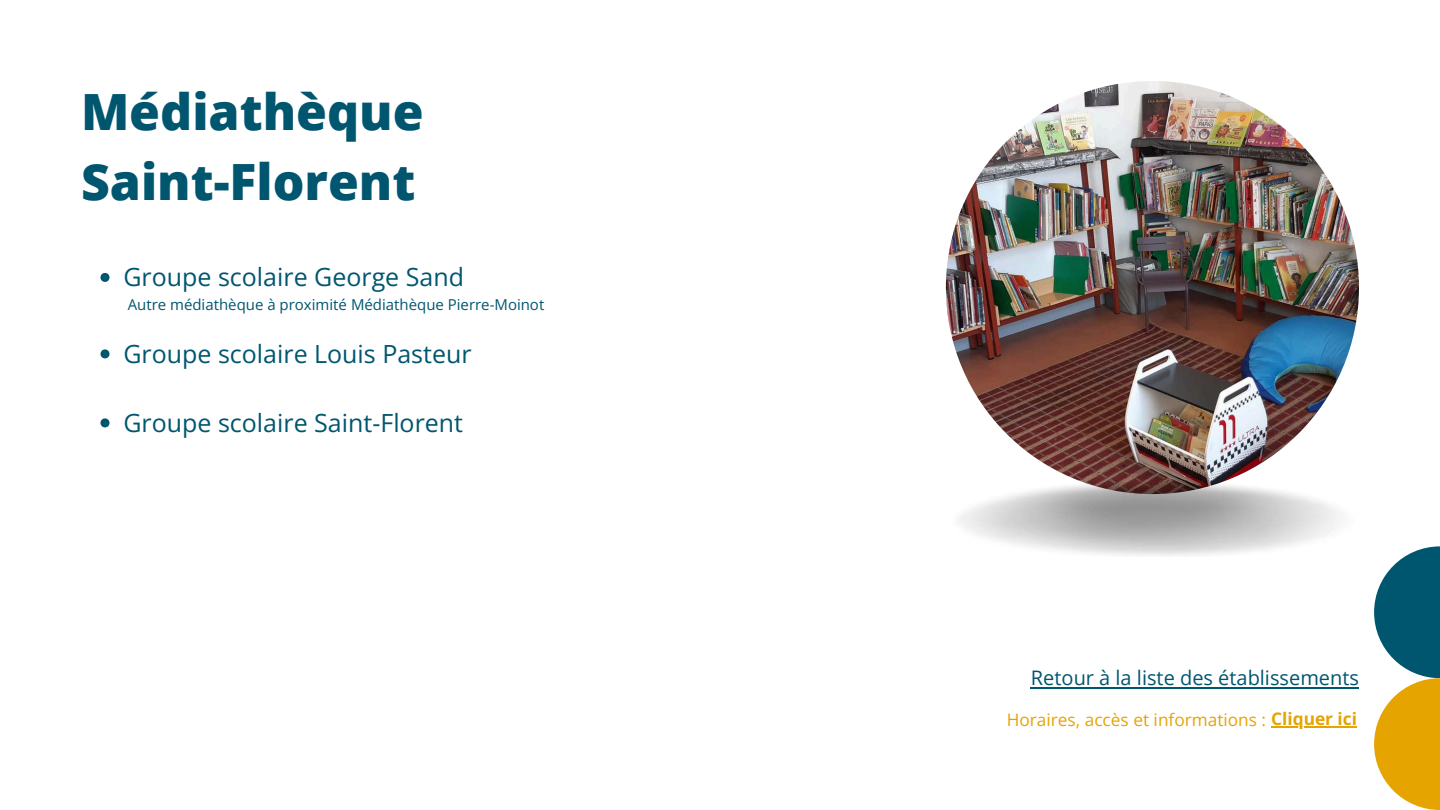
<style>
.page{position:relative;width:1440px;height:810px;background:#fff}
.page>*{position:absolute;margin:0;border:0;box-sizing:border-box;transform-origin:0 0}
.t1{font:800 50px/69.8px "Open Sans";color:#00566f}
.t2{font:25px "Open Sans";color:#00566f}
.t3{font:20px "Open Sans";color:#00566f}
.t4{font:17.3px "Open Sans";color:#e6a400}
.t5{font:15px "Open Sans";color:#00566f}
.s1{font-weight:700}
</style>
<div class="page">
<svg style="left:1374px;top:546px;width:66px;height:132px;fill:#00566f"></svg>
<svg style="left:1374px;top:678px;width:66px;height:132px;fill:#e6a400"></svg>
<img style="left:946px;top:81px;width:413px;height:413px;border-radius:50%">
<img style="left:959px;top:483px;width:381px;height:73px">
<svg style="left:100px;top:273px;width:10px;height:9px"></svg>
<svg style="left:100px;top:349px;width:10px;height:9px"></svg>
<svg style="left:100px;top:418px;width:10px;height:9px"></svg>
<hr style="left:1271px;top:727px;width:86px;height:1px;background:#e6a400">
<hr style="left:1031px;top:687px;width:328px;height:1px;background:#00566f">
<h1 class="t1" style="left:81px;top:76px;width:344px">Médiathèque<br>Saint-Florent</h1>
<p class="t2" style="left:123px;top:260px;width:342px">Groupe scolaire George Sand</p>
<p class="t5" style="left:128px;top:294px;width:418px">Autre médiathèque à proximité Médiathèque Pierre-Moinot</p>
<p class="t2" style="left:123px;top:336px;width:350px">Groupe scolaire Louis Pasteur</p>
<p class="t2" style="left:123px;top:405px;width:341px">Groupe scolaire Saint-Florent</p>
<p class="t3" style="left:1031px;top:664px;width:330px">Retour à la liste des établissements</p>
<p class="t4" style="left:1007px;top:708px;width:352px">Horaires, accès et informations : <span class="s1">Cliquer ici</span></p>
</div>
